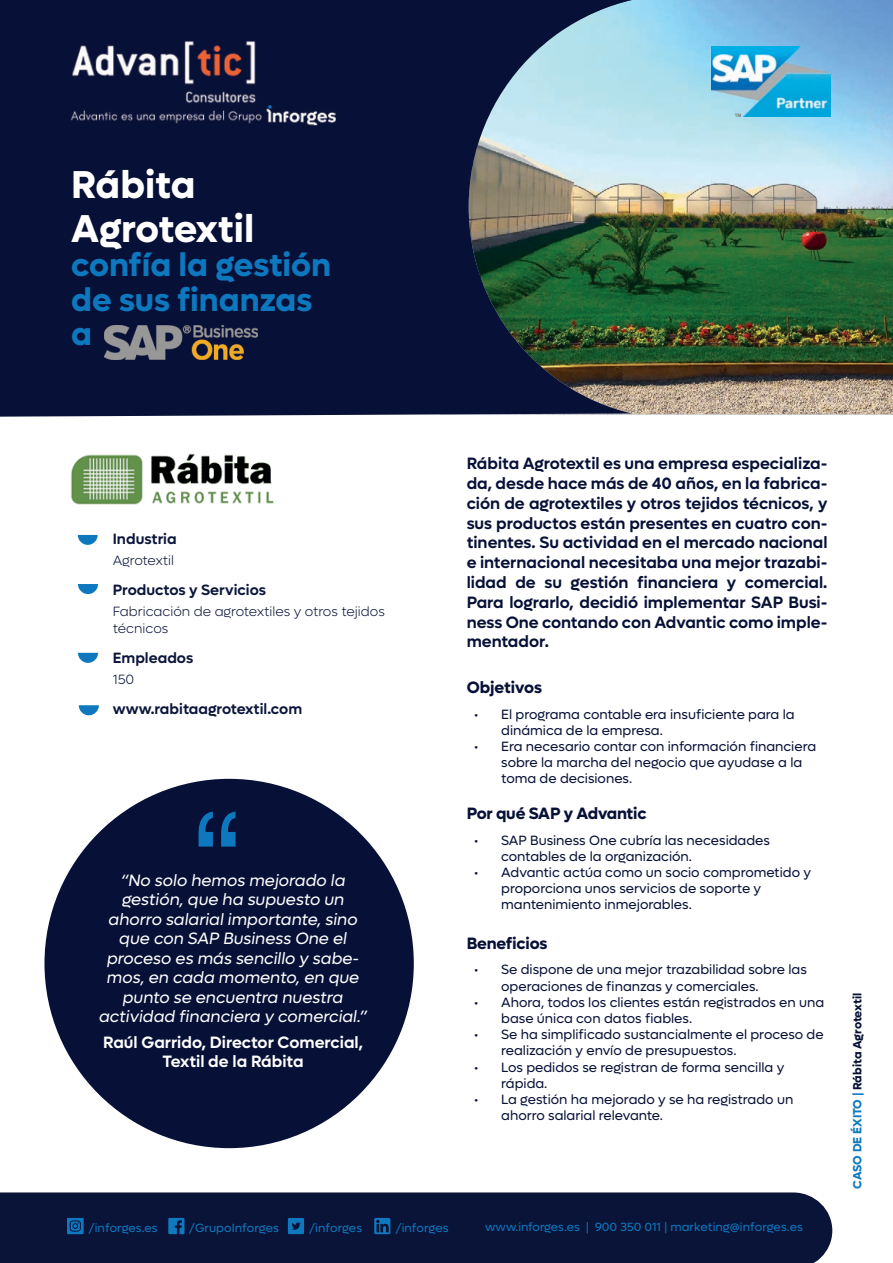
<style>
.page{position:relative;width:893px;height:1263px;background:#fff}
.page>*{position:absolute;margin:0;border:0;box-sizing:border-box;transform-origin:0 0}
.t1{font:700 39px/43.5px "Lufga";color:#fff}
.t2{font:700 33px/34.5px "Lufga";color:#0e78bf}
.t3{font:600 16.5px/19.8px "Lufga";color:#071137;text-align:justify}
.t4{font:italic 16.5px/19.5px "Lufga";color:#fff;text-align:center}
.t5{font:600 16.5px/19.5px "Lufga";color:#fff;text-align:center}
.t6{font:700 16.5px "Lufga";letter-spacing:-.01em;color:#071137}
.t7{font:600 15px "Lufga";color:#0b163b}
.t8{font:13.5px/16.2px "Lufga";color:#071137}
.t9{font:300 13.5px/16.5px "Lufga";color:#0b163b}
.t10{font:12px "Lufga";letter-spacing:.005em;color:#0f78be}
.t11{font:700 12px "Lufga";color:#071137}
.s1{color:#0e79bf}
</style>
<div class="page">
<img style="left:675px;top:0;width:218px;height:414px">
<svg style="left:0;top:0;width:675px;height:417px;fill:#071137"></svg>
<img style="left:71px;top:453px;width:203px;height:52px">
<svg style="left:78px;top:535px;width:20px;height:10px"></svg>
<svg style="left:78px;top:584px;width:20px;height:10px"></svg>
<svg style="left:78px;top:653px;width:20px;height:10px"></svg>
<svg style="left:79px;top:705px;width:20px;height:10px"></svg>
<div style="left:44px;top:779px;width:370px;height:369px;background:#071137;border-radius:50%"></div>
<svg style="left:199px;top:811px;width:36px;height:35px"></svg>
<div style="left:0;top:1192px;width:832px;height:71px;background:#0a1439"></div>
<svg style="left:67px;top:1218px;width:17px;height:16px"></svg>
<svg style="left:168px;top:1218px;width:16px;height:16px"></svg>
<svg style="left:288px;top:1218px;width:16px;height:16px"></svg>
<svg style="left:374px;top:1218px;width:16px;height:16px"></svg>
<img style="left:712px;top:46px;width:119px;height:70px">
<img style="left:104px;top:325px;width:154px;height:35px">
<img style="left:63px;top:33px;width:284px;height:94px">
<h1 class="t1" style="left:71px;top:163px;width:185px">Rábita<br>Agrotextil</h1>
<h2 class="t2" style="left:71px;top:247px;width:261px">confía la gestión de sus finanzas a</h2>
<p class="t7" style="left:113px;top:530px;width:65px">Industria</p>
<p class="t9" style="left:113px;top:552px;width:63px">Agrotextil</p>
<p class="t7" style="left:113px;top:581px;width:155px">Productos y Servicios</p>
<p class="t9" style="left:113px;top:603px;width:274px">Fabricación de agrotextiles y otros tejidos técnicos</p>
<p class="t7" style="left:113px;top:649px;width:82px">Empleados</p>
<p class="t9" style="left:113px;top:671px;width:23px">150</p>
<p class="t7" style="left:113px;top:700px;width:191px">www.rabitaagrotextil.com</p>
<p class="t4" style="left:99px;top:870px;width:270px">“No solo hemos mejorado la gestión, que ha supuesto un ahorro salarial importante, sino que con SAP Business One el proceso es más sencillo y sabe&shy;mos, en cada momento, en que punto se encuentra nuestra actividad financiera y comercial.”</p>
<p class="t5" style="left:103px;top:1032px;width:261px">Raúl Garrido, Director Comercial,<br>Textil de la Rábita</p>
<p class="t3" style="left:467px;top:454px;width:362px">Rábita Agrotextil es una empresa especializa&shy;da, desde hace más de 40 años, en la fabrica&shy;ción de agrotextiles y otros tejidos técnicos, y sus productos están presentes en cuatro con&shy;tinentes. Su actividad en el mercado nacional e internacional necesitaba una mejor trazabi&shy;lidad de su gestión financiera y comercial.<br>Para lograrlo, decidió implementar SAP Busi&shy;ness One contando con Advantic como imple&shy;mentador.</p>
<p class="t6" style="left:467px;top:678px;width:77px">Objetivos</p>
<p class="t8" style="left:501px;top:706px;width:295px;text-indent:-27px">• El programa contable era insuficiente para la dinámica de la empresa.</p>
<p class="t8" style="left:501px;top:738px;width:316px;text-indent:-27px">• Era necesario contar con información financiera sobre la marcha del negocio que ayudase a la toma de decisiones.</p>
<p class="t6" style="left:467px;top:804px;width:181px">Por qué SAP y Advantic</p>
<p class="t8" style="left:501px;top:832px;width:270px;text-indent:-27px">• SAP Business One cubría las necesidades contables de la organización.</p>
<p class="t8" style="left:501px;top:864px;width:311px;text-indent:-27px">• Advantic actúa como un socio comprometido y proporciona unos servicios de soporte y mantenimiento inmejorables.</p>
<p class="t6" style="left:467px;top:933px;width:82px">Beneficios</p>
<p class="t8" style="left:501px;top:961px;width:307px;text-indent:-27px">• Se dispone de una mejor trazabilidad sobre las operaciones de finanzas y comerciales.</p>
<p class="t8" style="left:501px;top:994px;width:325px;text-indent:-27px">• Ahora, todos los clientes están registrados en una base única con datos fiables.</p>
<p class="t8" style="left:501px;top:1026px;width:324px;text-indent:-27px">• Se ha simplificado sustancialmente el proceso de realización y envío de presupuestos.</p>
<p class="t8" style="left:501px;top:1059px;width:285px;text-indent:-27px">• Los pedidos se registran de forma sencilla y rápida.</p>
<p class="t8" style="left:501px;top:1091px;width:294px;text-indent:-27px">• La gestión ha mejorado y se ha registrado un ahorro salarial relevante.</p>
<p class="t10" style="left:89px;top:1221px;width:71px">/inforges.es</p>
<p class="t10" style="left:189px;top:1221px;width:91px">/GrupoInforges</p>
<p class="t10" style="left:309px;top:1221px;width:55px">/inforges</p>
<p class="t10" style="left:395px;top:1221px;width:55px">/inforges</p>
<p class="t10" style="left:485px;top:1220px;width:319px">www.inforges.es | 900 350 011 | marketing@inforges.es</p>
<p class="t11" style="left:850px;top:1188px;width:197px;rotate:-90deg"><span class="s1">CASO DE ÉXITO |</span> Rábita Agrotextil</p>
</div>
